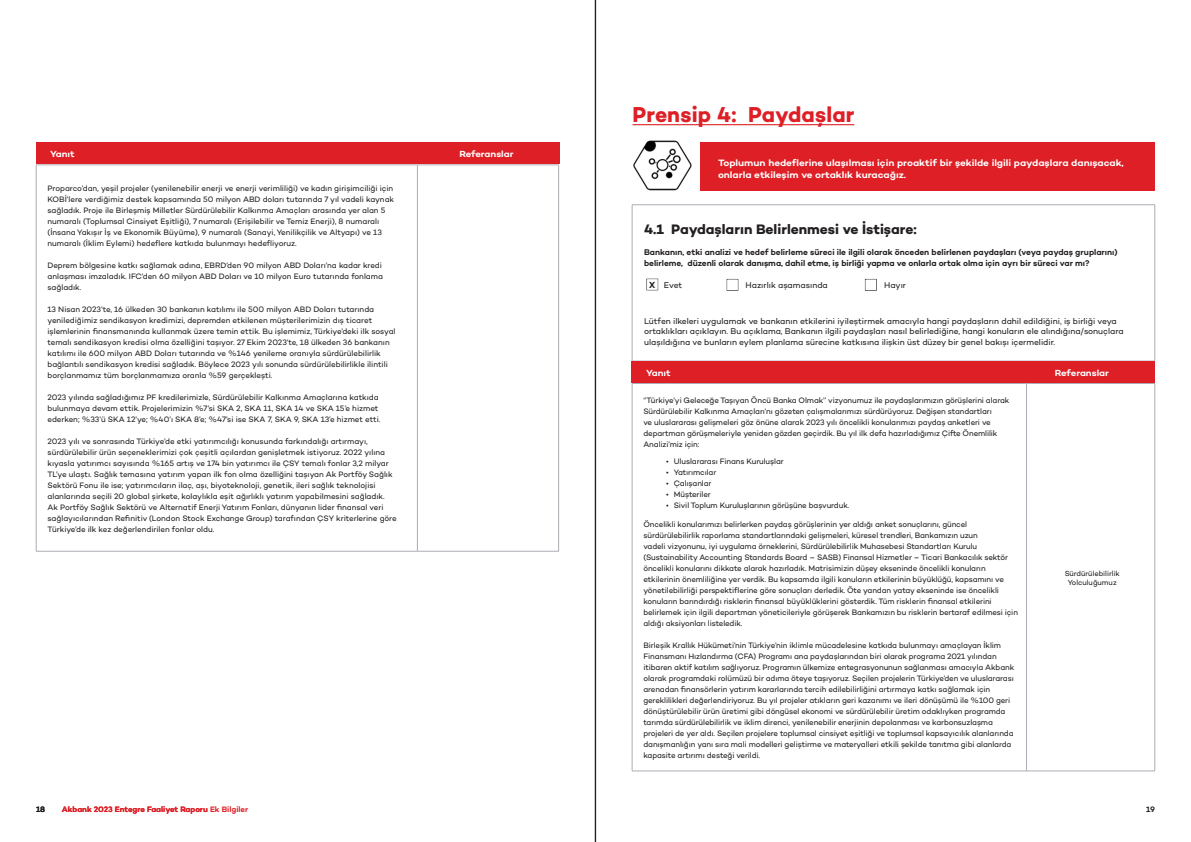
<style>
.page{position:relative;width:1191px;height:842px;background:#fff}
.page>*{position:absolute;margin:0;border:0;box-sizing:border-box;transform-origin:0 0}
.t1{font:700 22px "Campton";letter-spacing:.01em;color:#de1f26}
.t2{font:700 14px "Campton";color:#231f20}
.t3{font:600 9.4px/11.3px "Campton";color:#fff;scale:1.08 1}
.t4{font:600 9px "Campton";letter-spacing:-.005em;color:#fff;scale:1.08 1}
.t5{font:600 9px "Campton";color:#231f20}
.t6{font:8.5px/10.2px "Campton";color:#231f20}
.t7{font:600 8.5px/10.2px "Campton";letter-spacing:-.005em;color:#231f20}
.t8{font:8px/11px "Campton";letter-spacing:-.01em;color:#231f20}
.t9{font:600 8px "Campton";letter-spacing:-.005em;color:#de1f26}
.t10{font:600 8px "Campton";color:#231f20}
.t11{font:7.5px "Campton";color:#231f20}
</style>
<div class="page">
<hr style="left:632px;top:205px;width:523px;height:1px;background:#adacb4">
<hr style="left:632px;top:205px;width:1px;height:156px;background:#adacb4">
<hr style="left:1154px;top:205px;width:1px;height:156px;background:#adacb4">
<hr style="left:595px;top:0;width:1px;height:842px;background:#231f20">
<div style="left:36px;top:143px;width:523px;height:21px;background:#de1f26"></div>
<hr style="left:36px;top:165px;width:381px;height:1px;background:#adacb4">
<hr style="left:36px;top:165px;width:1px;height:386px;background:#adacb4">
<hr style="left:417px;top:165px;width:142px;height:1px;background:#adacb4">
<hr style="left:417px;top:165px;width:1px;height:386px;background:#adacb4">
<hr style="left:558px;top:165px;width:1px;height:386px;background:#adacb4">
<hr style="left:36px;top:551px;width:381px;height:1px;background:#adacb4">
<hr style="left:417px;top:551px;width:142px;height:1px;background:#adacb4">
<div style="left:700px;top:143px;width:455px;height:48px;background:#de1f26"></div>
<div style="left:632px;top:361px;width:523px;height:22px;background:#de1f26"></div>
<hr style="left:632px;top:383px;width:394px;height:1px;background:#adacb4">
<hr style="left:632px;top:384px;width:1px;height:387px;background:#adacb4">
<hr style="left:1026px;top:383px;width:129px;height:1px;background:#adacb4">
<hr style="left:1026px;top:384px;width:1px;height:387px;background:#adacb4">
<hr style="left:1154px;top:384px;width:1px;height:387px;background:#adacb4">
<hr style="left:632px;top:771px;width:394px;height:1px;background:#adacb4">
<hr style="left:1026px;top:771px;width:129px;height:1px;background:#adacb4">
<hr style="left:632px;top:124px;width:222px;height:1px;background:#de1f26">
<div style="left:725px;top:277px;width:14px;height:14px;background:#231f20;opacity:.25"></div>
<div style="left:863px;top:277px;width:14px;height:14px;background:#231f20;opacity:.25"></div>
<div style="left:645px;top:277px;width:14px;height:14px;background:#231f20;opacity:.25"></div>
<img style="left:633px;top:140px;width:59px;height:51px">
<p class="t4" style="left:50px;top:149px;width:24px">Yanıt</p>
<p class="t4" style="left:459px;top:149px;width:52px">Referanslar</p>
<p class="t8" style="left:48px;top:182px;width:348px">Proparco’dan, yeşil projeler (yenilenebilir enerji ve enerji verimliliği) ve kadın girişimciliği için KOBİ’lere verdiğimiz destek kapsamında 50 milyon ABD doları tutarında 7 yıl vadeli kaynak sağladık. Proje ile Birleşmiş Milletler Sürdürülebilir Kalkınma Amaçları arasında yer alan 5 numaralı (Toplumsal Cinsiyet Eşitliği), 7 numaralı (Erişilebilir ve Temiz Enerji), 8 numaralı (İnsana Yakışır İş ve Ekonomik Büyüme), 9 numaralı (Sanayi, Yenilikçilik ve Altyapı) ve 13 numaralı (İklim Eylemi) hedeflere katkıda bulunmayı hedefliyoruz.</p>
<p class="t8" style="left:48px;top:259px;width:337px">Deprem bölgesine katkı sağlamak adına, EBRD’den 90 milyon ABD Doları’na kadar kredi anlaşması imzaladık. IFC’den 60 milyon ABD Doları ve 10 milyon Euro tutarında fonlama sağladık.</p>
<p class="t8" style="left:48px;top:303px;width:349px">13 Nisan 2023’te, 16 ülkeden 30 bankanın katılımı ile 500 milyon ABD Doları tutarında yenilediğimiz sendikasyon kredimizi, depremden etkilenen müşterilerimizin dış ticaret işlemlerinin finansmanında kullanmak üzere temin ettik. Bu işlemimiz, Türkiye’deki ilk sosyal temalı sendikasyon kredisi olma özelliğini taşıyor. 27 Ekim 2023’te, 18 ülkeden 36 bankanın katılımı ile 600 milyon ABD Doları tutarında ve %146 yenileme oranıyla sürdürülebilirlik bağlantılı sendikasyon kredisi sağladık. Böylece 2023 yılı sonunda sürdürülebilirlikle ilintili borçlanmamız tüm borçlanmamıza oranla %59 gerçekleşti.</p>
<p class="t8" style="left:48px;top:391px;width:334px">2023 yılında sağladığımız PF kredilerimizle, Sürdürülebilir Kalkınma Amaçlarına katkıda bulunmaya devam ettik. Projelerimizin %7’si SKA 2, SKA 11, SKA 14 ve SKA 15’e hizmet ederken; %33’ü SKA 12’ye; %40’ı SKA 8’e; %47’si ise SKA 7, SKA 9, SKA 13’e hizmet etti.</p>
<p class="t8" style="left:48px;top:435px;width:351px">2023 yılı ve sonrasında Türkiye’de etki yatırımcılığı konusunda farkındalığı artırmayı, sürdürülebilir ürün seçeneklerimizi çok çeşitli açılardan genişletmek istiyoruz. 2022 yılına kıyasla yatırımcı sayısında %165 artış ve 174 bin yatırımcı ile ÇSY temalı fonlar 3,2 milyar TL’ye ulaştı. Sağlık temasına yatırım yapan ilk fon olma özelliğini taşıyan Ak Portföy Sağlık Sektörü Fonu ile ise; yatırımcıların ilaç, aşı, biyoteknoloji, genetik, ileri sağlık teknolojisi alanlarında seçili 20 global şirkete, kolaylıkla eşit ağırlıklı yatırım yapabilmesini sağladık.<br>Ak Portföy Sağlık Sektörü ve Alternatif Enerji Yatırım Fonları, dünyanın lider finansal veri sağlayıcılarından Refinitiv (London Stock Exchange Group) tarafından ÇSY kriterlerine göre Türkiye’de ilk kez değerlendirilen fonlar oldu.</p>
<p class="t1" style="left:632px;top:101px;width:224px">Prensip 4: Paydaşlar</p>
<p class="t3" style="left:718px;top:157px;width:377px">Toplumun hedeflerine ulaşılması için proaktif bir şekilde ilgili paydaşlara danışacak, onlarla etkileşim ve ortaklık kuracağız.</p>
<p class="t2" style="left:644px;top:221px;width:274px">4.1 Paydaşların Belirlenmesi ve İstişare:</p>
<p class="t7" style="left:644px;top:247px;width:475px">Bankanın, etki analizi ve hedef belirleme süreci ile ilgili olarak önceden belirlenen paydaşları (veya paydaş gruplarını) belirleme, düzenli olarak danışma, dahil etme, iş birliği yapma ve onlarla ortak olma için ayrı bir süreci var mı?</p>
<p class="t5" style="left:649px;top:279px;width:8px">X</p>
<p class="t6" style="left:664px;top:280px;width:20px">Evet</p>
<p class="t6" style="left:745px;top:280px;width:84px">Hazırlık aşamasında</p>
<p class="t6" style="left:884px;top:280px;width:23px">Hayır</p>
<p class="t6" style="left:644px;top:316px;width:481px">Lütfen ilkeleri uygulamak ve bankanın etkilerini iyileştirmek amacıyla hangi paydaşların dahil edildiğini, iş birliği veya ortaklıkları açıklayın. Bu açıklama, Bankanın ilgili paydaşları nasıl belirlediğine, hangi konuların ele alındığına/sonuçlara ulaşıldığına ve bunların eylem planlama sürecine katkısına ilişkin üst düzey bir genel bakışı içermelidir.</p>
<p class="t4" style="left:646px;top:367px;width:24px">Yanıt</p>
<p class="t4" style="left:1054px;top:367px;width:52px">Referanslar</p>
<p class="t8" style="left:643px;top:394px;width:367px">‘’Türkiye’yi Geleceğe Taşıyan Öncü Banka Olmak’’ vizyonumuz ile paydaşlarımızın görüşlerini alarak Sürdürülebilir Kalkınma Amaçları’nı gözeten çalışmalarımızı sürdürüyoruz. Değişen standartları<br>ve uluslararası gelişmeleri göz önüne alarak 2023 yılı öncelikli konularımızı paydaş anketleri ve departman görüşmeleriyle yeniden gözden geçirdik. Bu yıl ilk defa hazırladığımız Çifte Önemlilik Analizi’miz için:</p>
<p class="t8" style="left:666px;top:455px;width:119px">• Uluslararası Finans Kuruluşlar</p>
<p class="t8" style="left:666px;top:466px;width:52px">• Yatırımcılar</p>
<p class="t8" style="left:666px;top:477px;width:47px">• Çalışanlar</p>
<p class="t8" style="left:666px;top:488px;width:46px">• Müşteriler</p>
<p class="t8" style="left:666px;top:499px;width:185px">• Sivil Toplum Kuruluşlarının görüşüne başvurduk.</p>
<p class="t8" style="left:643px;top:518px;width:376px">Öncelikli konularımızı belirlerken paydaş görüşlerinin yer aldığı anket sonuçlarını, güncel sürdürülebilirlik raporlama standartlarındaki gelişmeleri, küresel trendleri, Bankamızın uzun<br>vadeli vizyonunu, iyi uygulama örneklerini, Sürdürülebilirlik Muhasebesi Standartları Kurulu (Sustainability Accounting Standards Board – SASB) Finansal Hizmetler – Ticari Bankacılık sektör öncelikli konularını dikkate alarak hazırladık. Matrisimizin düşey ekseninde öncelikli konuların etkilerinin önemliliğine yer verdik. Bu kapsamda ilgili konuların etkilerinin büyüklüğü, kapsamını ve yönetilebilirliği perspektiflerine göre sonuçları derledik. Öte yandan yatay ekseninde ise öncelikli konuların barındırdığı risklerin finansal büyüklüklerini gösterdik. Tüm risklerin finansal etkilerini belirlemek için ilgili departman yöneticileriyle görüşerek Bankamızın bu risklerin bertaraf edilmesi için aldığı aksiyonları listeledik.</p>
<p class="t8" style="left:643px;top:639px;width:372px">Birleşik Krallık Hükümeti’nin Türkiye’nin iklimle mücadelesine katkıda bulunmayı amaçlayan İklim Finansmanı Hızlandırma (CFA) Programı ana paydaşlarından biri olarak programa 2021 yılından itibaren aktif katılım sağlıyoruz. Programın ülkemize entegrasyonunun sağlanması amacıyla Akbank olarak programdaki rolümüzü bir adıma öteye taşıyoruz. Seçilen projelerin Türkiye’den ve uluslararası arenadan finansörlerin yatırım kararlarında tercih edilebilirliğini artırmaya katkı sağlamak için gereklilikleri değerlendiriyoruz. Bu yıl projeler atıkların geri kazanımı ve ileri dönüşümü ile %100 geri dönüştürülebilir ürün üretimi gibi döngüsel ekonomi ve sürdürülebilir üretim odaklıyken programda tarımda sürdürülebilirlik ve iklim direnci, yenilenebilir enerjinin depolanması ve karbonsuzlaşma projeleri de yer aldı. Seçilen projelere toplumsal cinsiyet eşitliği ve toplumsal kapsayıcılık alanlarında danışmanlığın yanı sıra mali modelleri geliştirme ve materyalleri etkili şekilde tanıtma gibi alanlarda kapasite artırımı desteği verildi.</p>
<p class="t11" style="left:1064px;top:568px;width:57px">Sürdürülebilirlik</p>
<p class="t11" style="left:1067px;top:577px;width:50px">Yolculuğumuz</p>
<p class="t10" style="left:36px;top:804px;width:11px">18</p>
<p class="t9" style="left:62px;top:804px;width:188px">Akbank 2023 Entegre Faaliyet Raporu Ek Bilgiler</p>
<p class="t10" style="left:1146px;top:804px;width:10px">19</p>
</div>
